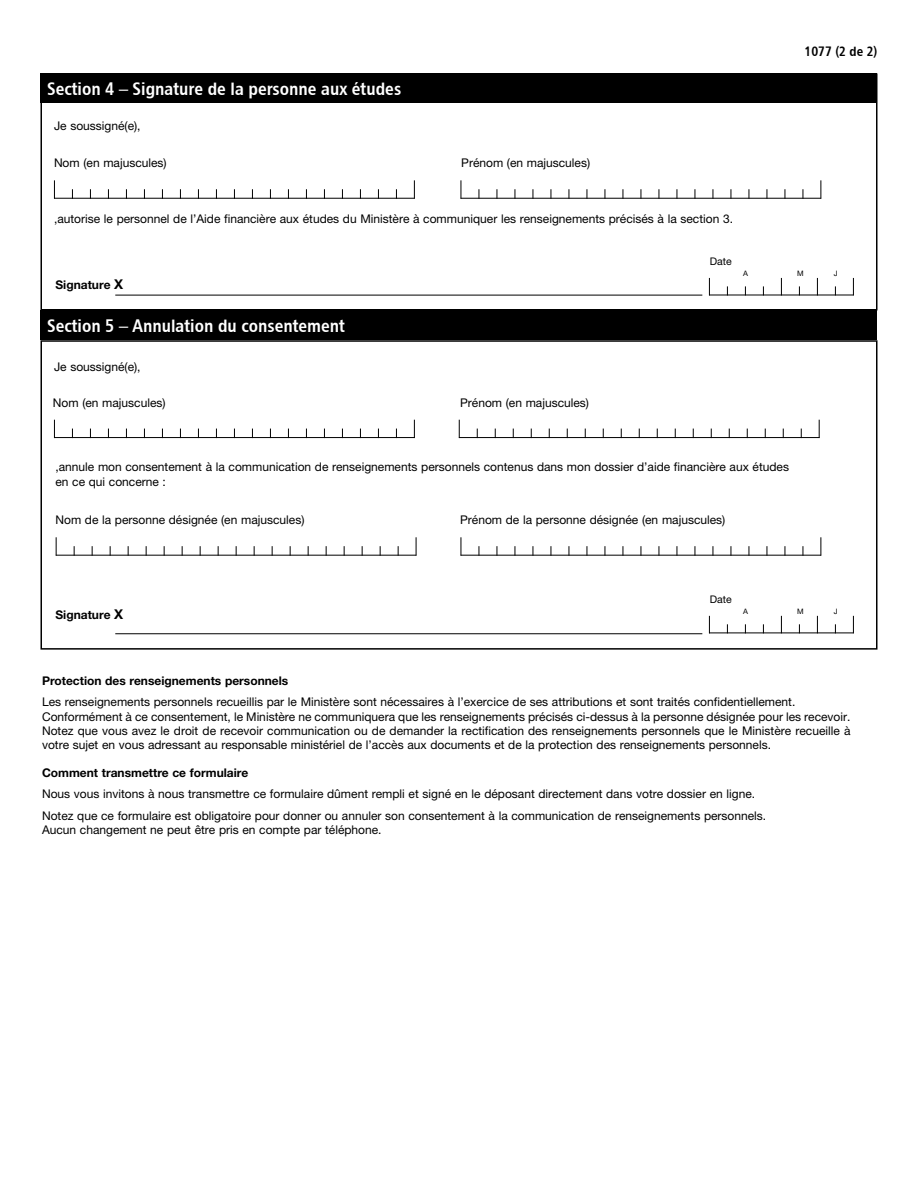
<style>
.page{position:relative;width:918px;height:1188px;background:#fff}
.page>*{position:absolute;margin:0;border:0;box-sizing:border-box;transform-origin:0 0}
.t1{font:18px "Chaloult Cond Demi Gras Normal";color:#fff}
.t2{font:13.5px "Chaloult Cond Demi Gras Normal";color:#000}
.t3{font:12px/14.4px "Helvetica Neue LT Std";color:#000}
.t4{font:700 12px "Helvetica Neue LT Std";color:#000}
.t5{font:10.5px "Helvetica Neue LT Std";color:#000}
.t6{font:7.5px "Helvetica Neue LT Std";color:#000}
.s1{font-size:13.5px}
</style>
<div class="page">
<div style="left:40px;top:310px;width:838px;height:30px;background:#000"></div>
<div style="left:40px;top:73px;width:838px;height:30px;background:#000"></div>
<div style="left:40px;top:73px;width:838px;height:237px;border:2px solid #000"></div>
<div style="left:40px;top:340px;width:838px;height:310px;border:2px solid #000"></div>
<hr style="left:115px;top:295px;width:587px;height:1px;background:#000">
<hr style="left:115px;top:633px;width:587px;height:1px;background:#000">
<svg style="left:709px;top:278px;width:1px;height:17px"></svg>
<svg style="left:781px;top:278px;width:1px;height:17px"></svg>
<svg style="left:817px;top:278px;width:1px;height:17px"></svg>
<svg style="left:853px;top:278px;width:1px;height:17px"></svg>
<hr style="left:709px;top:295px;width:145px;height:1px;background:#000">
<svg style="left:709px;top:616px;width:1px;height:16px"></svg>
<svg style="left:781px;top:616px;width:1px;height:16px"></svg>
<svg style="left:817px;top:616px;width:1px;height:16px"></svg>
<svg style="left:853px;top:616px;width:1px;height:16px"></svg>
<hr style="left:709px;top:632px;width:145px;height:1px;background:#000">
<svg style="left:54px;top:180px;width:1px;height:18px"></svg>
<svg style="left:414px;top:180px;width:1px;height:18px"></svg>
<hr style="left:54px;top:198px;width:361px;height:1px;background:#000">
<svg style="left:54px;top:420px;width:1px;height:17px"></svg>
<svg style="left:414px;top:420px;width:1px;height:17px"></svg>
<hr style="left:54px;top:437px;width:361px;height:1px;background:#000">
<svg style="left:56px;top:537px;width:1px;height:18px"></svg>
<svg style="left:416px;top:537px;width:1px;height:19px"></svg>
<hr style="left:56px;top:555px;width:360px;height:1px;background:#000">
<svg style="left:460px;top:180px;width:1px;height:19px"></svg>
<svg style="left:820px;top:180px;width:1px;height:18px"></svg>
<hr style="left:461px;top:198px;width:360px;height:1px;background:#000">
<svg style="left:459px;top:420px;width:1px;height:17px"></svg>
<svg style="left:819px;top:420px;width:1px;height:18px"></svg>
<hr style="left:459px;top:437px;width:360px;height:1px;background:#000">
<svg style="left:460px;top:537px;width:1px;height:19px"></svg>
<svg style="left:820px;top:537px;width:1px;height:18px"></svg>
<hr style="left:461px;top:555px;width:360px;height:1px;background:#000">
<h2 class="t1" style="left:47px;top:78px;width:355px">Section 4 – Signature de la personne aux études</h2>
<p class="t3" style="left:54px;top:118px;width:88px">Je soussigné(e),</p>
<p class="t3" style="left:54px;top:155px;width:114px">Nom (en majuscules)</p>
<p class="t3" style="left:461px;top:155px;width:130px">Prénom (en majuscules)</p>
<p class="t2" style="left:804px;top:43px;width:75px">1077 (2 de 2)</p>
<p class="t3" style="left:54px;top:211px;width:681px">,autorise le personnel de l’Aide financière aux études du Ministère à communiquer les renseignements précisés à la section 3.</p>
<p class="t4" style="left:56px;top:277px;width:69px">Signature <span class="s1">X</span></p>
<h2 class="t1" style="left:47px;top:315px;width:299px">Section 5 – Annulation du consentement</h2>
<p class="t3" style="left:54px;top:360px;width:88px">Je soussigné(e),</p>
<p class="t3" style="left:53px;top:395px;width:114px">Nom (en majuscules)</p>
<p class="t3" style="left:460px;top:395px;width:130px">Prénom (en majuscules)</p>
<p class="t5" style="left:710px;top:255px;width:23px">Date</p>
<p class="t6" style="left:743px;top:269px;width:6px">A</p>
<p class="t6" style="left:797px;top:269px;width:8px">M</p>
<p class="t6" style="left:834px;top:269px;width:5px">J</p>
<p class="t3" style="left:56px;top:460px;width:735px">,annule mon consentement à la communication de renseignements personnels contenus dans mon dossier d’aide financière aux études en ce qui concerne :</p>
<p class="t3" style="left:56px;top:513px;width:250px">Nom de la personne désignée (en majuscules)</p>
<p class="t4" style="left:56px;top:607px;width:69px">Signature <span class="s1">X</span></p>
<p class="t3" style="left:460px;top:512px;width:267px">Prénom de la personne désignée (en majuscules)</p>
<p class="t5" style="left:710px;top:593px;width:23px">Date</p>
<p class="t6" style="left:743px;top:607px;width:6px">A</p>
<p class="t6" style="left:797px;top:607px;width:8px">M</p>
<p class="t6" style="left:834px;top:607px;width:5px">J</p>
<h3 class="t4" style="left:42px;top:673px;width:248px">Protection des renseignements personnels</h3>
<p class="t3" style="left:42px;top:695px;width:810px">Les renseignements personnels recueillis par le Ministère sont nécessaires à l’exercice de ses attributions et sont traités confidentiellement.<br>Conformément à ce consentement, le Ministère ne communiquera que les renseignements précisés ci-dessus à la personne désignée pour les recevoir.<br>Notez que vous avez le droit de recevoir communication ou de demander la rectification des renseignements personnels que le Ministère recueille à votre sujet en vous adressant au responsable ministériel de l’accès aux documents et de la protection des renseignements personnels.</p>
<h3 class="t4" style="left:42px;top:766px;width:208px">Comment transmettre ce formulaire</h3>
<p class="t3" style="left:42px;top:787px;width:715px">Nous vous invitons à nous transmettre ce formulaire dûment rempli et signé en le déposant directement dans votre dossier en ligne.</p>
<p class="t3" style="left:42px;top:808px;width:726px">Notez que ce formulaire est obligatoire pour donner ou annuler son consentement à la communication de renseignements personnels.<br>Aucun changement ne peut être pris en compte par téléphone.</p>
</div>
